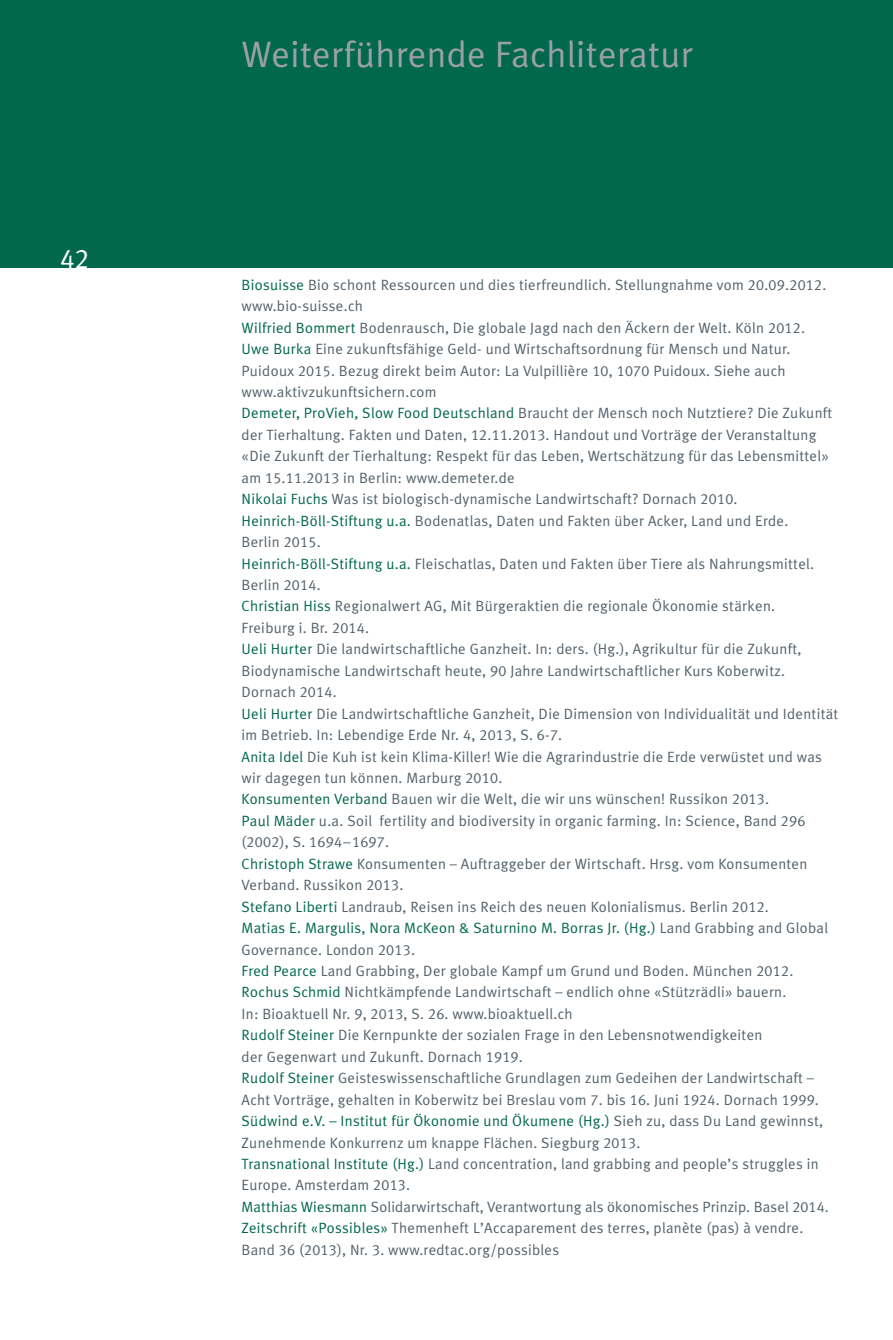
<style>
.page{position:relative;width:893px;height:1340px;background:#fff}
.page>*{position:absolute;margin:0;border:0;box-sizing:border-box;transform-origin:0 0}
.t1{font:36.75px "Meta Plus Normal";letter-spacing:.01em;color:#9ba0a6}
.t2{font:27.12px "Meta Plus LF";color:#fff}
.t3{font:14.88px/21.3px "Meta Plus LF";letter-spacing:.02em;color:#54616a}
.s1{color:#01674d}
</style>
<div class="page">
<div style="left:0;top:0;width:893px;height:268px;background:#01674d"></div>
<h2 class="t2" style="left:60px;top:243px;width:31px">42</h2>
<h1 class="t1" style="left:242px;top:33px;width:453px">Weiterführende Fachliteratur</h1>
<p class="t3" style="left:242px;top:274px;width:598px"><span class="s1">Biosuisse</span> Bio schont Ressourcen und dies tierfreundlich. Stellungnahme vom 20.09.2012. www.bio-suisse.ch<br><span class="s1">Wilfried Bommert</span> Bodenrausch, Die globale Jagd nach den Äckern der Welt. Köln 2012.<br><span class="s1">Uwe Burka</span> Eine zukunftsfähige Geld- und Wirtschaftsordnung für Mensch und Natur.<br>Puidoux 2015. Bezug direkt beim Autor: La Vulpillière 10, 1070 Puidoux. Siehe auch www.aktivzukunftsichern.com<br><span class="s1">Demeter, ProVieh, Slow Food Deutschland</span> Braucht der Mensch noch Nutztiere? Die Zukunft der Tierhaltung. Fakten und Daten, 12.11.2013. Handout und Vorträge der Veranstaltung «Die Zukunft der Tierhaltung: Respekt für das Leben, Wertschätzung für das Lebensmittel» am 15.11.2013 in Berlin: www.demeter.de<br><span class="s1">Nikolai Fuchs</span> Was ist biologisch-dynamische Landwirtschaft? Dornach 2010.<br><span class="s1">Heinrich-Böll-Stiftung u.a.</span> Bodenatlas, Daten und Fakten über Acker, Land und Erde.<br>Berlin 2015.<br><span class="s1">Heinrich-Böll-Stiftung u.a.</span> Fleischatlas, Daten und Fakten über Tiere als Nahrungsmittel.<br>Berlin 2014.<br><span class="s1">Christian Hiss</span> Regionalwert AG, Mit Bürgeraktien die regionale Ökonomie stärken.<br>Freiburg i. Br. 2014.<br><span class="s1">Ueli Hurter</span> Die landwirtschaftliche Ganzheit. In: ders. (Hg.), Agrikultur für die Zukunft, Biodynamische Landwirtschaft heute, 90 Jahre Landwirtschaftlicher Kurs Koberwitz.<br>Dornach 2014.<br><span class="s1">Ueli Hurter</span> Die Landwirtschaftliche Ganzheit, Die Dimension von Individualität und Identität im Betrieb. In: Lebendige Erde Nr. 4, 2013, S. 6-7.<br><span class="s1">Anita Idel</span> Die Kuh ist kein Klima-Killer! Wie die Agrarindustrie die Erde verwüstet und was wir dagegen tun können. Marburg 2010.<br><span class="s1">Konsumenten Verband</span> Bauen wir die Welt, die wir uns wünschen! Russikon 2013.<br><span class="s1">Paul Mäder</span> u.a. Soil fertility and biodiversity in organic farming. In: Science, Band 296 (2002), S. 1694–1697.<br><span class="s1">Christoph Strawe</span> Konsumenten – Auftraggeber der Wirtschaft. Hrsg. vom Konsumenten Verband. Russikon 2013.<br><span class="s1">Stefano Liberti</span> Landraub, Reisen ins Reich des neuen Kolonialismus. Berlin 2012.<br><span class="s1">Matias E. Margulis, Nora McKeon &amp; Saturnino M. Borras Jr. (Hg.)</span> Land Grabbing and Global Governance. London 2013.<br><span class="s1">Fred Pearce</span> Land Grabbing, Der globale Kampf um Grund und Boden. München 2012.<br><span class="s1">Rochus Schmid</span> Nichtkämpfende Landwirtschaft – endlich ohne «Stützrädli» bauern.<br>In: Bioaktuell Nr. 9, 2013, S. 26. www.bioaktuell.ch<br><span class="s1">Rudolf Steiner</span> Die Kernpunkte der sozialen Frage in den Lebensnotwendigkeiten<br>der Gegenwart und Zukunft. Dornach 1919.<br><span class="s1">Rudolf Steiner</span> Geisteswissenschaftliche Grundlagen zum Gedeihen der Landwirtschaft – Acht Vorträge, gehalten in Koberwitz bei Breslau vom 7. bis 16. Juni 1924. Dornach 1999.<br><span class="s1">Südwind e.V. – Institut für Ökonomie und Ökumene (Hg.)</span> Sieh zu, dass Du Land gewinnst, Zunehmende Konkurrenz um knappe Flächen. Siegburg 2013.<br><span class="s1">Transnational Institute (Hg.)</span> Land concentration, land grabbing and people’s struggles in Europe. Amsterdam 2013.<br><span class="s1">Matthias Wiesmann</span> Solidarwirtschaft, Verantwortung als ökonomisches Prinzip. Basel 2014.<br><span class="s1">Zeitschrift «Possibles»</span> Themenheft L’Accaparement des terres, planète (pas) à vendre.<br>Band 36 (2013), Nr. 3. www.redtac.org/possibles</p>
</div>
